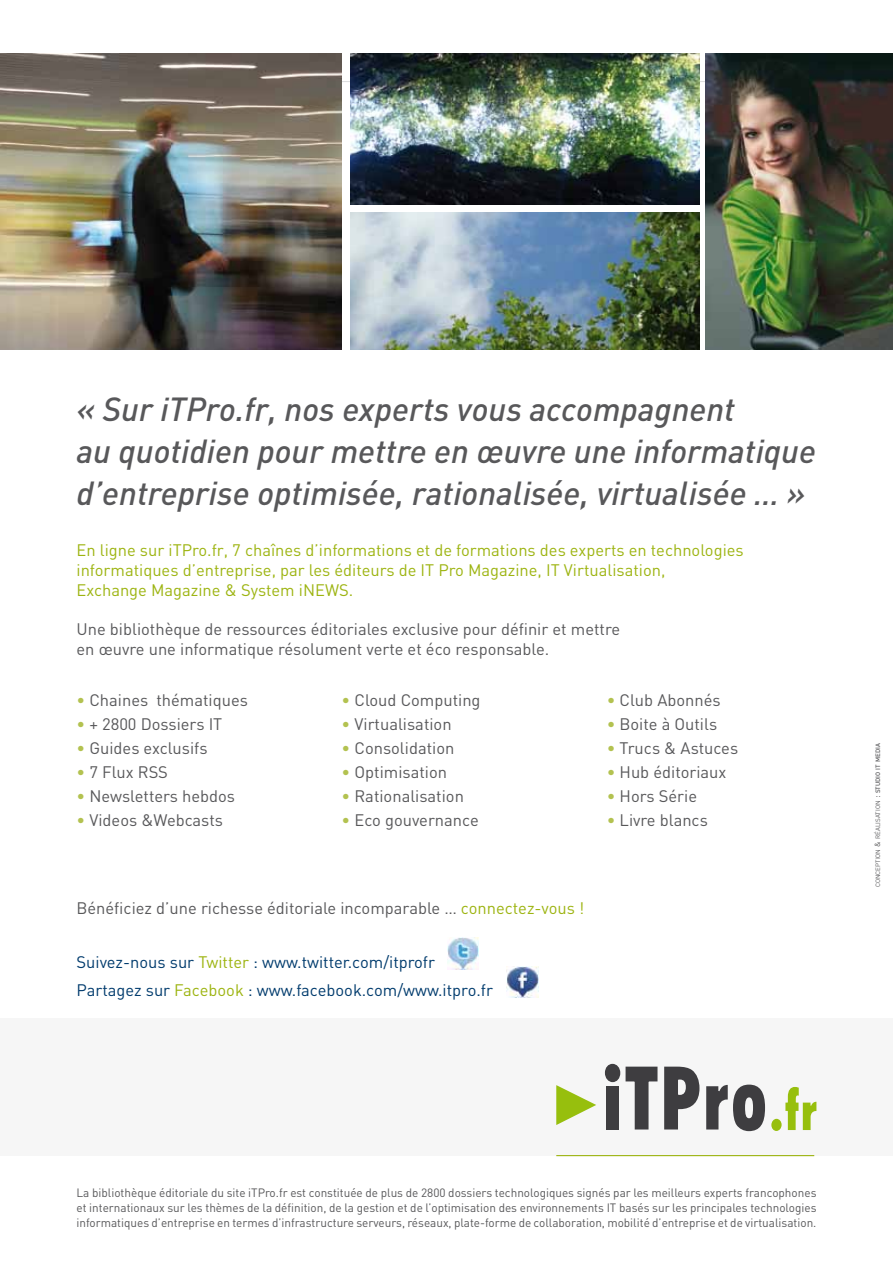
<style>
.page{position:relative;width:893px;height:1263px;background:#fff}
.page>*{position:absolute;margin:0;border:0;box-sizing:border-box;transform-origin:0 0}
.t1{font:italic 500 33px/42px "DIN";color:#58585a}
.t2{font:16.5px/19.8px "DIN";color:#58585a}
.t3{font:16.5px/19.8px "DIN";color:#9db411}
.t4{font:16.5px/28.3px "DIN";color:#003b6d}
.t5{font:12px/15px "DIN";color:#58585a;text-align:justify}
.t6{font:6.3px "DIN";color:#58585a}
.s1{color:#b3c250}
.s2{color:#9db411}
.s3{font-size:7.5px}
.s4{font-size:9px}
.s5{font-weight:500}
</style>
<div class="page">
<hr style="left:0;top:81px;width:893px;height:1px;background:#dddedf">
<div style="left:0;top:1018px;width:893px;height:138px;background:#f6f6f6"></div>
<img style="left:0;top:53px;width:342px;height:297px">
<img style="left:350px;top:53px;width:349px;height:152px">
<img style="left:706px;top:53px;width:187px;height:297px">
<div style="left:605px;top:1064px;width:15px;height:18px;background:#3e3d40;border-radius:50%"></div>
<div style="left:606px;top:1086px;width:13px;height:43px;background:#3e3d40"></div>
<svg style="left:626px;top:1067px;width:31px;height:62px"></svg>
<svg style="left:664px;top:1067px;width:35px;height:62px"></svg>
<svg style="left:706px;top:1084px;width:59px;height:47px"></svg>
<div style="left:771px;top:1119px;width:11px;height:12px;background:#97bf0d;border-radius:50%"></div>
<svg style="left:785px;top:1087px;width:31px;height:43px"></svg>
<svg style="left:556px;top:1085px;width:40px;height:40px"></svg>
<img style="left:350px;top:212px;width:349px;height:138px">
<hr style="left:556px;top:1155px;width:258px;height:1px;background:#9db411">
<img style="left:507px;top:966px;width:31px;height:32px">
<img style="left:447px;top:938px;width:32px;height:31px">
<h1 class="t1" style="left:77px;top:387px;width:741px">« Sur iTPro.fr, nos experts vous accompagnent<br>au quotidien pour mettre en œuvre une informatique d’entreprise optimisée, rationalisée, virtualisée … »</h1>
<p class="t3" style="left:77px;top:540px;width:669px">En ligne sur iTPro.fr, 7 chaînes d’informations et de formations des experts en technologies informatiques d’entreprise, par les éditeurs de IT Pro Magazine, IT Virtualisation,<br>Exchange Magazine &amp; System iNEWS.</p>
<p class="t2" style="left:77px;top:619px;width:545px">Une bibliothèque de ressources éditoriales exclusive pour définir et mettre en œuvre une informatique résolument verte et éco responsable.</p>
<p class="t2" style="left:77px;top:690px;width:173px"><span class="s1">•</span> Chaines thématiques</p>
<p class="t2" style="left:77px;top:714px;width:147px"><span class="s1">•</span> + 2800 Dossiers IT</p>
<p class="t2" style="left:77px;top:738px;width:133px"><span class="s1">•</span> Guides exclusifs</p>
<p class="t2" style="left:77px;top:762px;width:93px"><span class="s1">•</span> 7 Flux RSS</p>
<p class="t2" style="left:77px;top:786px;width:160px"><span class="s1">•</span> Newsletters hebdos</p>
<p class="t2" style="left:77px;top:810px;width:148px"><span class="s1">•</span> Videos &amp;Webcasts</p>
<p class="t2" style="left:342px;top:690px;width:140px"><span class="s1">•</span> Cloud Computing</p>
<p class="t2" style="left:342px;top:714px;width:112px"><span class="s1">•</span> Virtualisation</p>
<p class="t2" style="left:342px;top:738px;width:114px"><span class="s1">•</span> Consolidation</p>
<p class="t2" style="left:342px;top:762px;width:107px"><span class="s1">•</span> Optimisation</p>
<p class="t2" style="left:342px;top:786px;width:124px"><span class="s1">•</span> Rationalisation</p>
<p class="t2" style="left:342px;top:810px;width:139px"><span class="s1">•</span> Eco gouvernance</p>
<p class="t2" style="left:607px;top:690px;width:115px"><span class="s1">•</span> Club Abonnés</p>
<p class="t2" style="left:607px;top:714px;width:112px"><span class="s1">•</span> Boite à Outils</p>
<p class="t2" style="left:607px;top:738px;width:133px"><span class="s1">•</span> Trucs &amp; Astuces</p>
<p class="t2" style="left:607px;top:762px;width:121px"><span class="s1">•</span> Hub éditoriaux</p>
<p class="t2" style="left:607px;top:786px;width:92px"><span class="s1">•</span> Hors Série</p>
<p class="t2" style="left:607px;top:810px;width:103px"><span class="s1">•</span> Livre blancs</p>
<p class="t2" style="left:77px;top:898px;width:509px">Bénéficiez d’une richesse éditoriale incomparable … <span class="s2">connectez-vous !</span></p>
<p class="t4" style="left:77px;top:948px;width:418px">Suivez-nous sur <span class="s2">Twitter</span> : www.twitter.com/itprofr<br>Partagez sur <span class="s2">Facebook</span> : www.facebook.com/www.itpro.fr</p>
<p class="t6" style="left:874px;top:887px;width:146px;rotate:-90deg">conception <span class="s3">&amp;</span> réalisation <span class="s4">:</span> <span class="s5">studio it media</span></p>
<p class="t5" style="left:77px;top:1184px;width:741px">La bibliothèque éditoriale du site iTPro.fr est constituée de plus de 2800 dossiers technologiques signés par les meilleurs experts francophones et internationaux sur les thèmes de la définition, de la gestion et de l’optimisation des environnements IT basés sur les principales technologies informatiques d’entreprise en termes d’infrastructure serveurs, réseaux, plate-forme de collaboration, mobilité d’entreprise et de virtualisation.</p>
</div>
